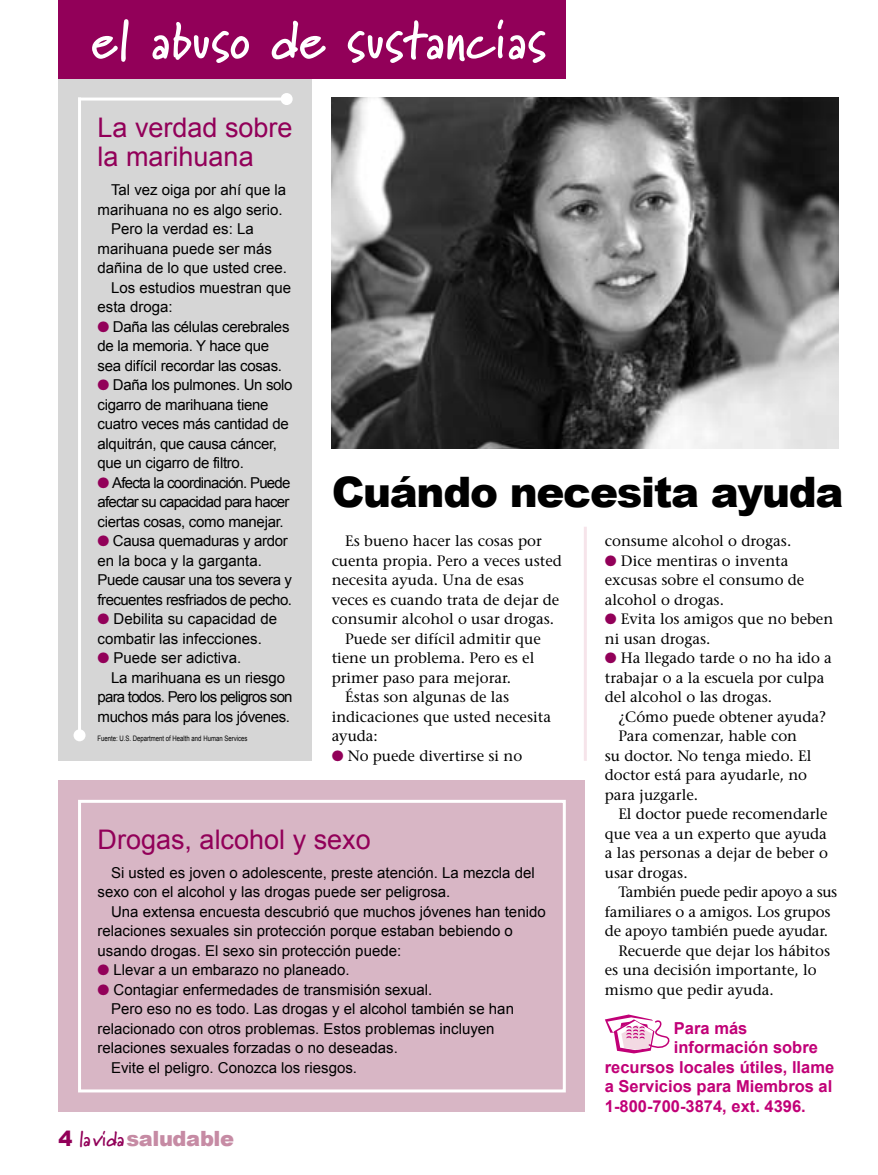
<style>
.page{position:relative;width:878px;height:1175px;background:#fff}
.page>*{position:absolute;margin:0;border:0;box-sizing:border-box;transform-origin:0 0}
.t1{font:700 54px "Marydale";color:#fff}
.t2{font:900 42px "Arial";letter-spacing:-.03em;color:#000}
.t3{font:27px/29.4px "Arial";color:#920059}
.t4{font:900 21px "Arial";letter-spacing:-.02em;color:#c68ba4}
.t5{font:700 16.5px "Arial";color:#c10077}
.t6{font:15px "Stone Serif";color:#000}
.t7{font:15px/19.5px "Arial";color:#000}
.t8{font:15px "Arial";letter-spacing:-.02em;color:#000}
.t9{font:15px "Arial";letter-spacing:-.05em;color:#000}
.t10{font:15px "Arial";letter-spacing:-.035em;color:#000}
.t11{font:15px "Stone Serif";letter-spacing:-.03em;color:#000}
.t12{font:15px "Arial";letter-spacing:-.03em;color:#000}
.t13{font:15px "Arial";letter-spacing:-.025em;color:#000}
.t14{font:7.5px "Arial";color:#000;scale:.8 1}
.s1{color:#920059}
.s2{font-family:"Marydale";font-weight:700;color:#920059}
</style>
<div class="page">
<img style="left:332px;top:98px;width:506px;height:350px">
<div style="left:58px;top:780px;width:527px;height:332px;background:#d8b6c5"></div>
<div style="left:78px;top:800px;width:488px;height:292px;border:3px solid #fff"></div>
<div style="left:58px;top:78px;width:254px;height:682px;background:#d6d6d6"></div>
<div style="left:58px;top:0;width:508px;height:78px;background:#920059"></div>
<hr style="left:584px;top:526px;width:2px;height:234px;background:#f6e4ea">
<hr style="left:78px;top:97px;width:3px;height:638px;background:#fff">
<div style="left:74px;top:729px;width:12px;height:12px;background:#fff;border-radius:50%"></div>
<hr style="left:78px;top:97px;width:209px;height:3px;background:#fff">
<div style="left:281px;top:93px;width:12px;height:12px;background:#fff;border-radius:50%"></div>
<svg style="left:605px;top:1014px;width:64px;height:39px"></svg>
<h1 class="t1" style="left:91px;top:8px;width:456px">el abuso de sustancias</h1>
<h3 class="t3" style="left:98px;top:112px;width:196px">La verdad sobre la marihuana</h3>
<p class="t7" style="left:111px;top:180px;width:177px">Tal vez oiga por ahí que la</p>
<p class="t7" style="left:98px;top:199px;width:187px">marihuana no es algo serio.</p>
<p class="t7" style="left:111px;top:219px;width:144px">Pero la verdad es: La</p>
<p class="t7" style="left:98px;top:238px;width:176px">marihuana puede ser más</p>
<p class="t7" style="left:98px;top:258px;width:191px">dañina de lo que usted cree.</p>
<p class="t7" style="left:111px;top:277px;width:182px">Los estudios muestran que</p>
<p class="t7" style="left:98px;top:297px;width:77px">esta droga:</p>
<p class="t8" style="left:113px;top:318px;width:178px">Daña las células cerebrales</p>
<p class="t8" style="left:98px;top:337px;width:173px">de la memoria. Y hace que</p>
<p class="t8" style="left:98px;top:357px;width:186px">sea difícil recordar las cosas.</p>
<p class="t8" style="left:113px;top:376px;width:181px">Daña los pulmones. Un solo</p>
<p class="t8" style="left:98px;top:396px;width:172px">cigarro de marihuana tiene</p>
<p class="t8" style="left:98px;top:415px;width:193px">cuatro veces más cantidad de</p>
<p class="t8" style="left:98px;top:435px;width:181px">alquitrán, que causa cáncer,</p>
<p class="t8" style="left:98px;top:454px;width:148px">que un cigarro de filtro.</p>
<p class="t9" style="left:112px;top:474px;width:180px">Afecta la coordinación. Puede</p>
<p class="t9" style="left:98px;top:493px;width:193px">afectar su capacidad para hacer</p>
<p class="t8" style="left:98px;top:513px;width:188px">ciertas cosas, como manejar.</p>
<p class="t8" style="left:113px;top:532px;width:176px">Causa quemaduras y ardor</p>
<p class="t7" style="left:98px;top:550px;width:166px">en la boca y la garganta.</p>
<p class="t12" style="left:98px;top:571px;width:196px">Puede causar una tos severa y</p>
<p class="t10" style="left:98px;top:591px;width:196px">frecuentes resfriados de pecho.</p>
<p class="t7" style="left:114px;top:609px;width:165px">Debilita su capacidad de</p>
<p class="t7" style="left:98px;top:628px;width:166px">combatir las infecciones.</p>
<p class="t7" style="left:114px;top:648px;width:129px">Puede ser adictiva.</p>
<p class="t7" style="left:111px;top:667px;width:175px">La marihuana es un riesgo</p>
<p class="t9" style="left:98px;top:688px;width:196px">para todos. Pero los peligros son</p>
<p class="t13" style="left:98px;top:708px;width:194px">muchos más para los jóvenes.</p>
<p class="t14" style="left:98px;top:734px;width:189px">Fuente: U.S. Department of Health and Human Services</p>
<h2 class="t2" style="left:332px;top:469px;width:513px">Cuándo necesita ayuda</h2>
<p class="t6" style="left:345px;top:532px;width:198px">Es bueno hacer las cosas por</p>
<p class="t6" style="left:332px;top:551px;width:232px">cuenta propia. Pero a veces usted</p>
<p class="t6" style="left:332px;top:571px;width:194px">necesita ayuda. Una de esas</p>
<p class="t6" style="left:332px;top:590px;width:229px">veces es cuando trata de dejar de</p>
<p class="t6" style="left:332px;top:610px;width:224px">consumir alcohol o usar drogas.</p>
<p class="t6" style="left:345px;top:629px;width:197px">Puede ser difícil admitir que</p>
<p class="t6" style="left:332px;top:649px;width:204px">tiene un problema. Pero es el</p>
<p class="t6" style="left:332px;top:668px;width:181px">primer paso para mejorar.</p>
<p class="t6" style="left:345px;top:688px;width:166px">Éstas son algunas de las</p>
<p class="t6" style="left:332px;top:707px;width:221px">indicaciones que usted necesita</p>
<p class="t6" style="left:332px;top:727px;width:48px">ayuda:</p>
<p class="t6" style="left:348px;top:746px;width:176px">No puede divertirse si no</p>
<p class="t6" style="left:604px;top:532px;width:188px">consume alcohol o drogas.</p>
<p class="t6" style="left:621px;top:551px;width:169px">Dice mentiras o inventa</p>
<p class="t6" style="left:604px;top:571px;width:201px">excusas sobre el consumo de</p>
<p class="t6" style="left:604px;top:590px;width:121px">alcohol o drogas.</p>
<p class="t6" style="left:621px;top:610px;width:214px">Evita los amigos que no beben</p>
<p class="t6" style="left:604px;top:629px;width:107px">ni usan drogas.</p>
<p class="t6" style="left:621px;top:649px;width:212px">Ha llegado tarde o no ha ido a</p>
<p class="t6" style="left:604px;top:668px;width:221px">trabajar o a la escuela por culpa</p>
<p class="t6" style="left:604px;top:688px;width:169px">del alcohol o las drogas.</p>
<p class="t6" style="left:618px;top:707px;width:209px">¿Cómo puede obtener ayuda?</p>
<p class="t6" style="left:618px;top:727px;width:180px">Para comenzar, hable con</p>
<p class="t6" style="left:604px;top:746px;width:208px">su doctor. No tenga miedo. El</p>
<p class="t6" style="left:604px;top:766px;width:204px">doctor está para ayudarle, no</p>
<p class="t6" style="left:604px;top:785px;width:95px">para juzgarle.</p>
<p class="t6" style="left:618px;top:805px;width:211px">El doctor puede recomendarle</p>
<p class="t6" style="left:604px;top:824px;width:223px">que vea a un experto que ayuda</p>
<p class="t6" style="left:604px;top:844px;width:224px">a las personas a dejar de beber o</p>
<p class="t6" style="left:604px;top:863px;width:84px">usar drogas.</p>
<p class="t11" style="left:618px;top:883px;width:220px">También puede pedir apoyo a sus</p>
<p class="t6" style="left:604px;top:902px;width:227px">familiares o a amigos. Los grupos</p>
<p class="t6" style="left:604px;top:922px;width:225px">de apoyo también puede ayudar.</p>
<p class="t6" style="left:618px;top:941px;width:213px">Recuerde que dejar los hábitos</p>
<p class="t6" style="left:604px;top:961px;width:213px">es una decisión importante, lo</p>
<p class="t6" style="left:604px;top:980px;width:170px">mismo que pedir ayuda.</p>
<h3 class="t3" style="left:98px;top:824px;width:275px">Drogas, alcohol y sexo</h3>
<p class="t7" style="left:98px;top:862px;width:439px;text-indent:14px">Si usted es joven o adolescente, preste atención. La mezcla del sexo con el alcohol y las drogas puede ser peligrosa.</p>
<p class="t7" style="left:111px;top:901px;width:436px">Una extensa encuesta descubrió que muchos jóvenes han tenido</p>
<p class="t7" style="left:98px;top:921px;width:417px">relaciones sexuales sin protección porque estaban bebiendo o</p>
<p class="t7" style="left:98px;top:940px;width:305px">usando drogas. El sexo sin protección puede:</p>
<p class="t7" style="left:114px;top:960px;width:237px">Llevar a un embarazo no planeado.</p>
<p class="t7" style="left:114px;top:979px;width:320px">Contagiar enfermedades de transmisión sexual.</p>
<p class="t7" style="left:111px;top:999px;width:404px">Pero eso no es todo. Las drogas y el alcohol también se han</p>
<p class="t7" style="left:98px;top:1018px;width:398px">relacionado con otros problemas. Estos problemas incluyen</p>
<p class="t7" style="left:98px;top:1038px;width:302px">relaciones sexuales forzadas o no deseadas.</p>
<p class="t7" style="left:111px;top:1057px;width:247px">Evite el peligro. Conozca los riesgos.</p>
<p class="t5" style="left:674px;top:1018px;width:75px">Para más</p>
<p class="t5" style="left:674px;top:1038px;width:145px">información sobre</p>
<p class="t5" style="left:604px;top:1057px;width:231px">recursos locales útiles, llame</p>
<p class="t5" style="left:604px;top:1077px;width:229px">a Servicios para Miembros al</p>
<p class="t5" style="left:604px;top:1096px;width:202px">1-800-700-3874, ext. 4396.</p>
<h3 class="t4" style="left:58px;top:1127px;width:177px"><span class="s1">4</span> <span class="s2">la vida</span> saludable</h3>
</div>
